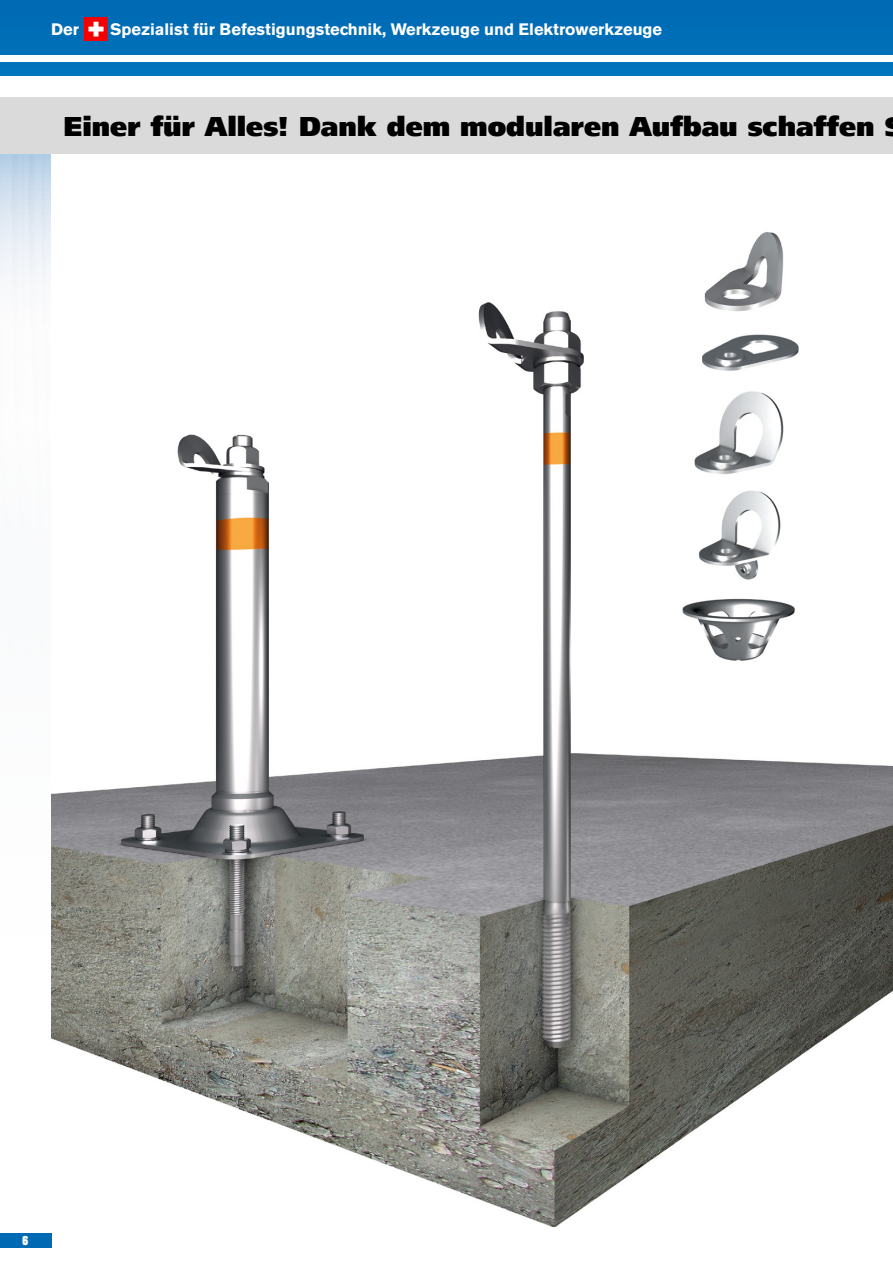
<style>
.page{position:relative;width:893px;height:1263px;background:#006eb7}
.page>*{position:absolute;margin:0;border:0;box-sizing:border-box;transform-origin:0 0}
.t1{font:900 27px "Frutiger";color:#000}
.t2{font:700 16.5px "Akzidenz Grotesk BE";color:#fff}
.t3{font:700 10.5px "Aachen";color:#fff;scale:.8 1}
</style>
<div class="page">
<div style="left:0;top:77px;width:893px;height:21px;background:#fff"></div>
<div style="left:0;top:55px;width:893px;height:7px;background:#fff"></div>
<div style="left:0;top:98px;width:893px;height:1165px;background:#fff"></div>
<div style="left:0;top:98px;width:893px;height:56px;background:#dadada"></div>
<img style="left:84px;top:18px;width:23px;height:23px">
<div style="left:0;top:1233px;width:51px;height:15px;background:#0069b4"></div>
<img style="left:51px;top:302px;width:842px;height:925px">
<img style="left:684px;top:232px;width:113px;height:95px">
<img style="left:697px;top:317px;width:119px;height:58px">
<img style="left:690px;top:381px;width:97px;height:98px">
<img style="left:693px;top:486px;width:92px;height:99px">
<img style="left:677px;top:594px;width:123px;height:71px">
<p class="t2" style="left:51px;top:20px;width:29px">Der</p>
<p class="t2" style="left:110px;top:20px;width:554px">Spezialist für Befestigungstechnik, Werkzeuge und Elektrowerkzeuge</p>
<h1 class="t1" style="left:64px;top:110px;width:812px">Einer für Alles! Dank dem modularen Aufbau schaffen</h1>
<p class="t3" style="left:23px;top:1233px;width:9px">6</p>
</div>
